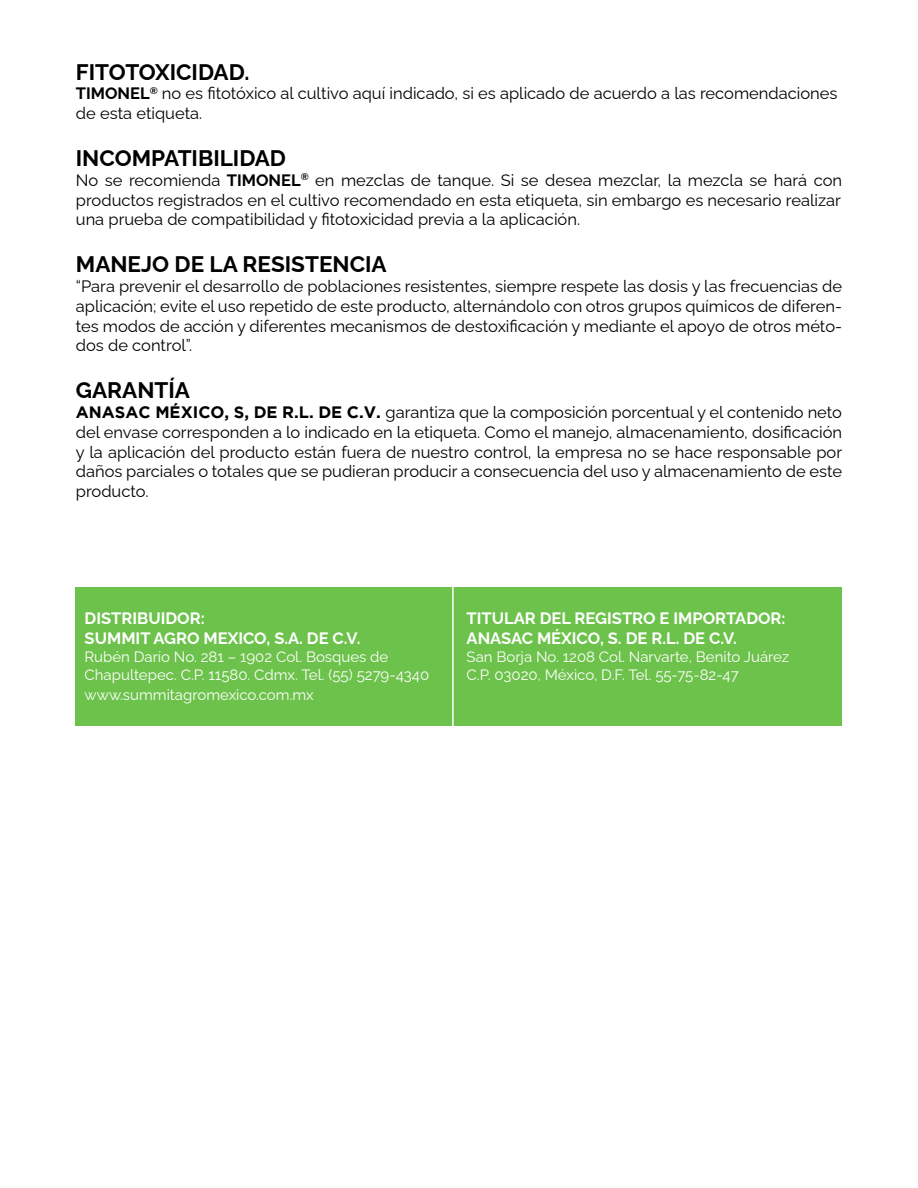
<style>
.page{position:relative;width:918px;height:1188px;background:#fff}
.page>*{position:absolute;margin:0;border:0;box-sizing:border-box;transform-origin:0 0}
.t1{font:700 22.5px "Raleway";color:#000}
.t2{font:16.5px/19.8px "Raleway";color:#000;text-align:justify}
.t3{font:700 16.5px/19.8px "Raleway";color:#fff}
.t4{font:15px/18px "Raleway";color:#fff}
.s1{font-weight:700}
.s2{font-family:"Gotham";font-weight:700}
</style>
<div class="page">
<div style="left:76px;top:588px;width:766px;height:138px;background:#6cc24a"></div>
<hr style="left:452px;top:585px;width:2px;height:145px;background:#fff">
<h1 class="t1" style="left:76px;top:54px;width:175px">FITOTOXICIDAD.</h1>
<p class="t2" style="left:76px;top:82px;width:763px"><span class="s1">TIMONEL</span><sup>®</sup> no es fitotóxico al cultivo aquí indicado, si es aplicado de acuerdo a las recomendaciones de esta etiqueta.</p>
<h1 class="t1" style="left:76px;top:141px;width:212px">INCOMPATIBILIDAD</h1>
<p class="t2" style="left:76px;top:168px;width:768px">No se recomienda <span class="s1">TIMONEL</span><sup>®</sup> en mezclas de tanque. Si se desea mezclar, la mezcla se hará con productos registrados en el cultivo recomendado en esta etiqueta, sin embargo es necesario realizar una prueba de compatibilidad y fitotoxicidad previa a la aplicación.</p>
<h1 class="t1" style="left:76px;top:247px;width:312px">MANEJO DE LA RESISTENCIA</h1>
<p class="t2" style="left:76px;top:275px;width:768px">“Para prevenir el desarrollo de poblaciones resistentes, siempre respete las dosis y las frecuencias de aplicación; evite el uso repetido de este producto, alternándolo con otros grupos químicos de diferen&shy;tes modos de acción y diferentes mecanismos de destoxificación y mediante el apoyo de otros méto&shy;dos de control”.</p>
<h1 class="t1" style="left:76px;top:373px;width:116px">GARANTÍA</h1>
<p class="t2" style="left:76px;top:401px;width:768px"><span class="s2">ANASAC MÉXICO, S, DE R.L. DE C.V.</span> garantiza que la composición porcentual y el contenido neto del envase corresponden a lo indicado en la etiqueta. Como el manejo, almacenamiento, dosificación y la aplicación del producto están fuera de nuestro control, la empresa no se hace responsable por daños parciales o totales que se pudieran producir a consecuencia del uso y almacenamiento de este producto.</p>
<p class="t3" style="left:85px;top:607px;width:277px">DISTRIBUIDOR:<br>SUMMIT AGRO MEXICO, S.A. DE C.V.</p>
<p class="t4" style="left:85px;top:646px;width:346px">Rubén Darío No. 281 – 1902 Col. Bosques de<br>Chapultepec. C.P. 11580. Cdmx. Tel. (55) 5279-4340</p>
<p class="t4" style="left:85px;top:684px;width:231px">www.summitagromexico.com.mx</p>
<p class="t3" style="left:467px;top:607px;width:321px">TITULAR DEL REGISTRO E IMPORTADOR:<br>ANASAC MÉXICO, S. DE R.L. DE C.V.</p>
<p class="t4" style="left:467px;top:646px;width:324px">San Borja No. 1208 Col. Narvarte, Benito Juárez<br>C.P. 03020, México, D.F. Tel. 55-75-82-47</p>
</div>
